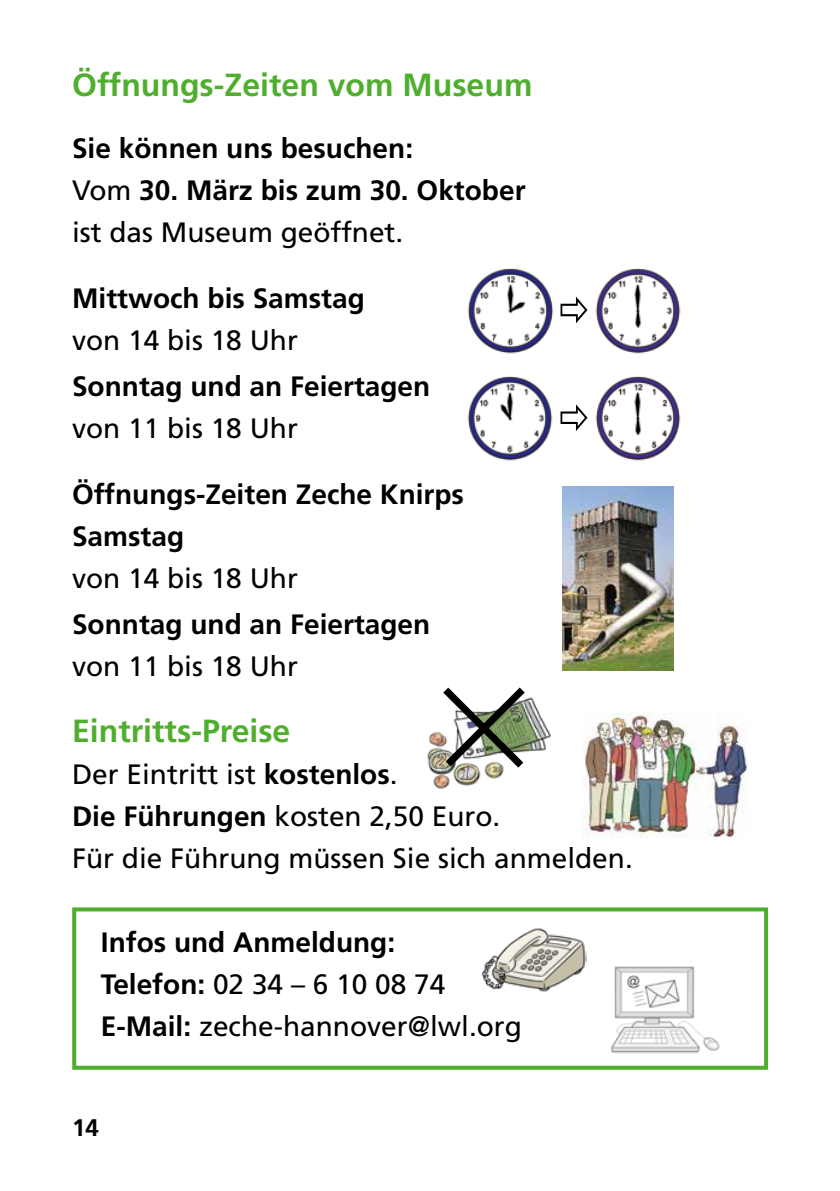
<style>
.page{position:relative;width:840px;height:1191px;background:#fff}
.page>*{position:absolute;margin:0;border:0;box-sizing:border-box;transform-origin:0 0}
.t1{font:700 32px "Frutiger LT";color:#50ae2f}
.t2{font:28px/42px "Frutiger LT";color:#000}
.t3{font:700 28px/42px "Frutiger LT";color:#000}
.t4{font:700 24px "Frutiger LT";color:#000}
.s1{font-weight:400}
.s2{font-weight:700}
</style>
<div class="page">
<img style="left:427px;top:697px;width:124px;height:92px">
<img style="left:435px;top:687px;width:97px;height:88px">
<div style="left:72px;top:907px;width:695px;height:162px;border:4px solid #50ae2f"></div>
<img style="left:482px;top:928px;width:104px;height:64px">
<svg style="left:560px;top:296px;width:27px;height:27px"></svg>
<img style="left:595px;top:268px;width:86px;height:86px">
<img style="left:467px;top:268px;width:87px;height:86px">
<svg style="left:560px;top:404px;width:27px;height:27px"></svg>
<img style="left:595px;top:376px;width:86px;height:85px">
<img style="left:562px;top:486px;width:111px;height:184px">
<img style="left:582px;top:713px;width:165px;height:125px">
<img style="left:611px;top:966px;width:109px;height:88px">
<img style="left:467px;top:376px;width:86px;height:85px">
<p class="t1" style="left:72px;top:66px;width:461px">Öffnungs-Zeiten vom Museum</p>
<p class="t3" style="left:72px;top:127px;width:454px">Sie können uns besuchen:<br><span class="s1">Vom</span> 30. März bis zum 30. Oktober <span class="s1">ist das Museum geöffnet.</span></p>
<p class="t3" style="left:72px;top:277px;width:294px">Mittwoch bis Samstag</p>
<p class="t2" style="left:72px;top:319px;width:227px">von 14 bis 18 Uhr</p>
<p class="t3" style="left:72px;top:365px;width:359px">Sonntag und an Feiertagen</p>
<p class="t2" style="left:72px;top:407px;width:227px">von 11 bis 18 Uhr</p>
<p class="t3" style="left:72px;top:473px;width:393px">Öffnungs-Zeiten Zeche Knirps<br>Samstag</p>
<p class="t2" style="left:72px;top:557px;width:227px">von 14 bis 18 Uhr</p>
<p class="t3" style="left:72px;top:603px;width:359px">Sonntag und an Feiertagen</p>
<p class="t2" style="left:72px;top:645px;width:227px">von 11 bis 18 Uhr</p>
<p class="t1" style="left:72px;top:712px;width:220px">Eintritts-Preise</p>
<p class="t2" style="left:72px;top:753px;width:562px">Der Eintritt ist <span class="s2">kostenlos</span>.<br><span class="s2">Die Führungen</span> kosten 2,50 Euro.<br>Für die Führung müssen Sie sich anmelden.</p>
<p class="t2" style="left:101px;top:921px;width:422px"><span class="s2">Infos und Anmeldung:<br>Telefon:</span> 02 34 – 6 10 08 74<br><span class="s2">E-Mail:</span> zeche-hannover@lwl.org</p>
<p class="t4" style="left:72px;top:1113px;width:28px">14</p>
</div>
